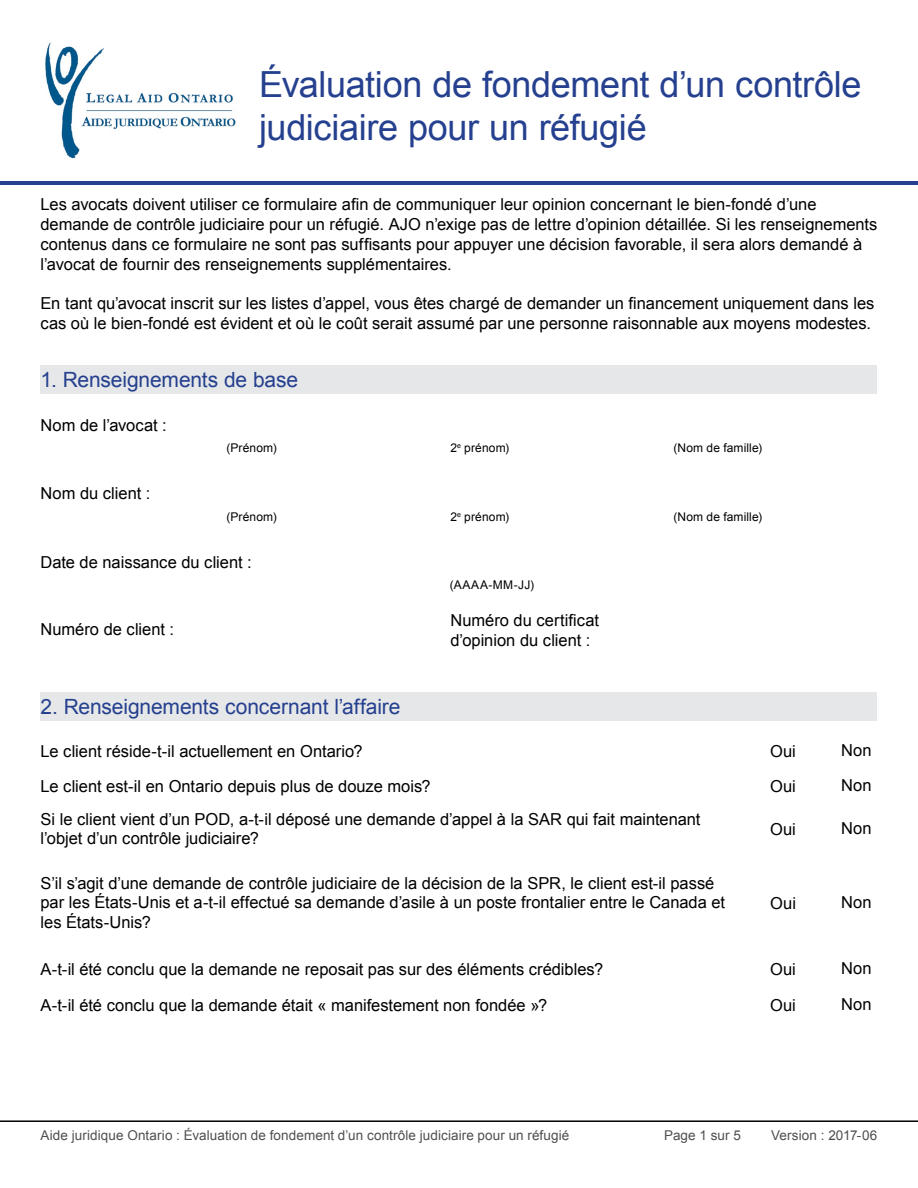
<style>
.page{position:relative;width:918px;height:1188px;background:#fff}
.page>*{position:absolute;margin:0;border:0;box-sizing:border-box;transform-origin:0 0}
.t1{font:36px/43.2px "Arial";letter-spacing:-.01em;color:#25408f}
.Section_title__Headi{font:21px "Arial";letter-spacing:-.005em;color:#25408f}
.t2{font:16.5px/19.8px "Arial";color:#000}
.t3{font:13.5px "Arial";letter-spacing:.005em;color:#4f4f51}
.t4{font:12px "Arial";letter-spacing:.01em;color:#000}
</style>
<div class="page">
<hr style="left:0;top:1120px;width:918px;height:2px;background:#000">
<hr style="left:0;top:181px;width:918px;height:4px;background:#25408f">
<img style="left:45px;top:42px;width:191px;height:117px">
<div style="left:40px;top:365px;width:837px;height:29px;background:#e6e7e8"></div>
<div style="left:40px;top:692px;width:838px;height:28px;background:#e6e7e8"></div>
<h1 class="t1" style="left:259px;top:63px;width:604px">Évaluation de fondement d’un contrôle judiciaire pour un réfugié</h1>
<p class="t2" style="left:40px;top:195px;width:839px">Les avocats doivent utiliser ce formulaire afin de communiquer leur opinion concernant le bien-fondé d’une demande de contrôle judiciaire pour un réfugié. AJO n’exige pas de lettre d’opinion détaillée. Si les renseignements contenus dans ce formulaire ne sont pas suffisants pour appuyer une décision favorable, il sera alors demandé à l’avocat de fournir des renseignements supplémentaires.</p>
<p class="t2" style="left:40px;top:294px;width:835px">En tant qu’avocat inscrit sur les listes d’appel, vous êtes chargé de demander un financement uniquement dans les cas où le bien-fondé est évident et où le coût serait assumé par une personne raisonnable aux moyens modestes.</p>
<h2 class="Section_title__Headi" style="left:40px;top:366px;width:259px">1. Renseignements de base</h2>
<p class="t2" style="left:40px;top:415px;width:128px">Nom de l’avocat :</p>
<p class="t2" style="left:40px;top:484px;width:111px">Nom du client :</p>
<p class="t4" style="left:226px;top:440px;width:52px">(Prénom)</p>
<p class="t4" style="left:673px;top:440px;width:90px">(Nom de famille)</p>
<p class="t4" style="left:450px;top:440px;width:60px">2<sup>e</sup> prénom)</p>
<p class="t4" style="left:226px;top:509px;width:52px">(Prénom)</p>
<p class="t4" style="left:450px;top:509px;width:60px">2<sup>e</sup> prénom)</p>
<p class="t4" style="left:673px;top:509px;width:90px">(Nom de famille)</p>
<p class="t2" style="left:40px;top:552px;width:213px">Date de naissance du client :</p>
<p class="t2" style="left:40px;top:620px;width:135px">Numéro de client :</p>
<p class="t4" style="left:450px;top:577px;width:86px">(AAAA-MM-JJ)</p>
<p class="t2" style="left:450px;top:611px;width:150px">Numéro du certificat</p>
<p class="t2" style="left:450px;top:631px;width:142px">d’opinion du client :</p>
<h2 class="Section_title__Headi" style="left:40px;top:693px;width:361px">2. Renseignements concernant l’affaire</h2>
<p class="t2" style="left:40px;top:741px;width:324px">Le client réside-t-il actuellement en Ontario?</p>
<p class="t2" style="left:770px;top:741px;width:27px">Oui</p>
<p class="t2" style="left:841px;top:741px;width:32px">Non</p>
<p class="t2" style="left:40px;top:776px;width:392px">Le client est-il en Ontario depuis plus de douze mois?</p>
<p class="t2" style="left:770px;top:776px;width:27px">Oui</p>
<p class="t2" style="left:841px;top:776px;width:32px">Non</p>
<p class="t2" style="left:40px;top:809px;width:662px">Si le client vient d’un POD, a-t-il déposé une demande d’appel à la SAR qui fait maintenant l’objet d’un contrôle judiciaire?</p>
<p class="t2" style="left:770px;top:819px;width:27px">Oui</p>
<p class="t2" style="left:841px;top:819px;width:32px">Non</p>
<p class="t2" style="left:40px;top:873px;width:686px">S’il s’agit d’une demande de contrôle judiciaire de la décision de la SPR, le client est-il passé par les États-Unis et a-t-il effectué sa demande d’asile à un poste frontalier entre le Canada et les États-Unis?</p>
<p class="t2" style="left:40px;top:959px;width:564px">A-t-il été conclu que la demande ne reposait pas sur des éléments crédibles?</p>
<p class="t2" style="left:40px;top:995px;width:508px">A-t-il été conclu que la demande était « manifestement non fondée »?</p>
<p class="t2" style="left:770px;top:893px;width:27px">Oui</p>
<p class="t2" style="left:841px;top:893px;width:32px">Non</p>
<p class="t2" style="left:770px;top:951px;width:27px;line-height:36.2px">Oui<br>Oui</p>
<p class="t2" style="left:841px;top:951px;width:32px;line-height:36.2px">Non<br>Non</p>
<p class="t3" style="left:40px;top:1126px;width:530px">Aide juridique Ontario : Évaluation de fondement d’un contrôle judiciaire pour un réfugié</p>
<p class="t3" style="left:664px;top:1126px;width:78px">Page 1 sur 5</p>
<p class="t3" style="left:771px;top:1126px;width:108px">Version : 2017-06</p>
</div>
